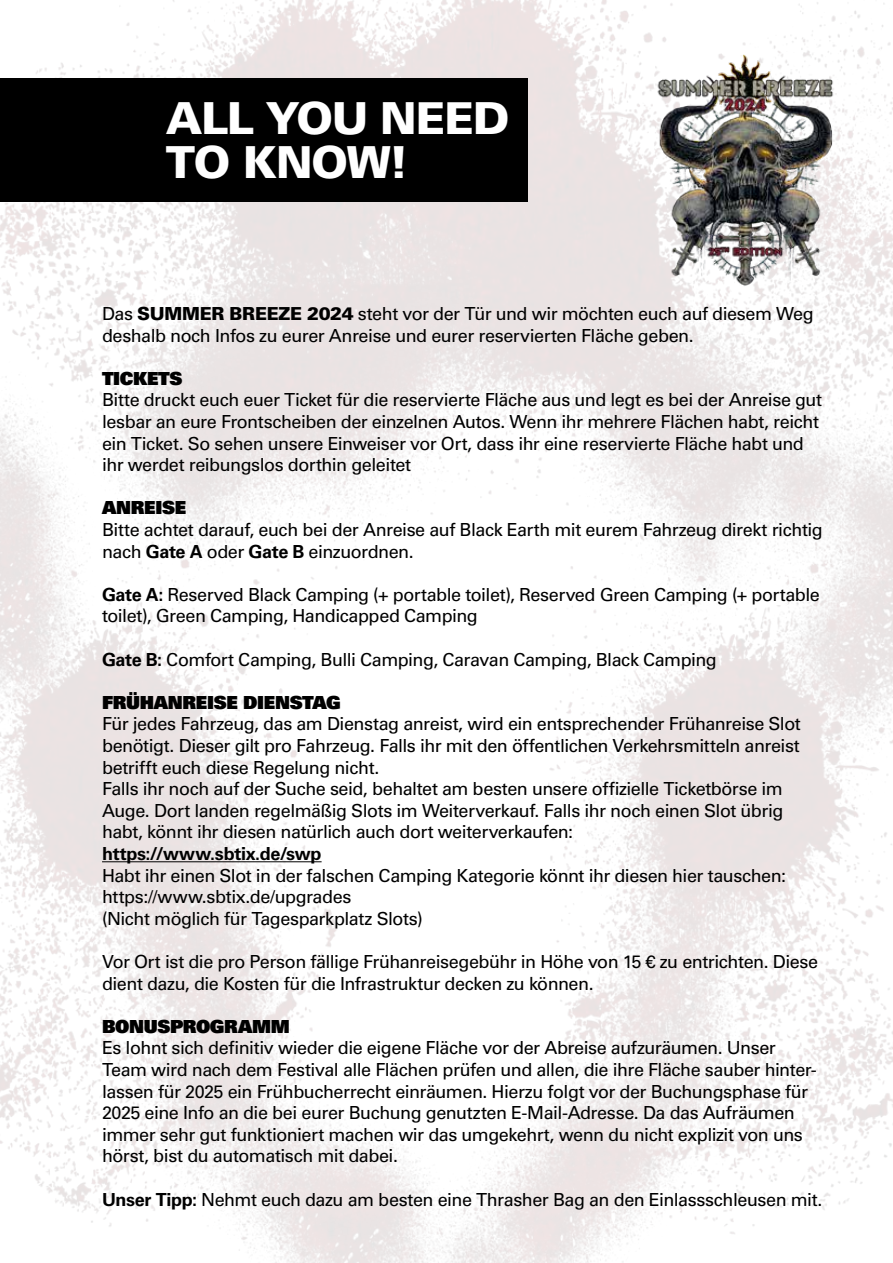
<style>
.page{position:relative;width:893px;height:1263px;background:#fff}
.page>*{position:absolute;margin:0;border:0;box-sizing:border-box;transform-origin:0 0}
.t1{font:900 44.1px/44.1px "Univers LT Std";letter-spacing:-.025em;color:#fff}
.t2{font:18px/21.6px "Univers LT Std";letter-spacing:-.025em;color:#000}
.t3{font:18px "Univers LT Std X Black";letter-spacing:-.02em;color:#000}
.t4{font:700 18px "Univers LT Std";letter-spacing:-.015em;color:#000}
.s1{font-weight:900}
.s2{font-weight:700}
</style>
<div class="page">
<img style="left:0;top:0;width:893px;height:1263px">
<img style="left:638px;top:28px;width:231px;height:286px">
<div style="left:0;top:79px;width:527px;height:123px;background:#000"></div>
<hr style="left:102px;top:861px;width:220px;height:1px;background:#000">
<h1 class="t1" style="left:166px;top:96px;width:345px">ALL YOU NEED<br>TO KNOW!</h1>
<p class="t2" style="left:102px;top:303px;width:713px">Das <span class="s1">SUMMER BREEZE 2024</span> steht vor der Tür und wir möchten euch auf diesem Weg deshalb noch Infos zu eurer Anreise und eurer reservierten Fläche geben.</p>
<p class="t3" style="left:102px;top:366px;width:82px">TICKETS</p>
<p class="t2" style="left:102px;top:389px;width:722px">Bitte druckt euch euer Ticket für die reservierte Fläche aus und legt es bei der Anreise gut lesbar an eure Frontscheiben der einzelnen Autos. Wenn ihr mehrere Flächen habt, reicht ein Ticket. So sehen unsere Einweiser vor Ort, dass ihr eine reservierte Fläche habt und ihr werdet reibungslos dorthin geleitet</p>
<p class="t3" style="left:102px;top:496px;width:85px">ANREISE</p>
<p class="t2" style="left:102px;top:519px;width:722px">Bitte achtet darauf, euch bei der Anreise auf Black Earth mit eurem Fahrzeug direkt richtig nach <span class="s2">Gate A</span> oder <span class="s2">Gate B</span> einzuordnen.</p>
<p class="t2" style="left:102px;top:584px;width:719px"><span class="s2">Gate A:</span> Reserved Black Camping (+ portable toilet), Reserved Green Camping (+ portable toilet), Green Camping, Handicapped Camping</p>
<p class="t2" style="left:102px;top:648px;width:616px"><span class="s2">Gate B:</span> Comfort Camping, Bulli Camping, Caravan Camping, Black Camping</p>
<p class="t3" style="left:102px;top:690px;width:240px">FRÜHANREISE DIENSTAG</p>
<p class="t2" style="left:102px;top:713px;width:700px">Für jedes Fahrzeug, das am Dienstag anreist, wird ein entsprechender Frühanreise Slot benötigt. Dieser gilt pro Fahrzeug. Falls ihr mit den öffentlichen Verkehrsmitteln anreist betrifft euch diese Regelung nicht.<br>Falls ihr noch auf der Suche seid, behaltet am besten unsere offizielle Ticketbörse im Auge. Dort landen regelmäßig Slots im Weiterverkauf. Falls ihr noch einen Slot übrig habt, könnt ihr diesen natürlich auch dort weiterverkaufen:</p>
<p class="t4" style="left:102px;top:843px;width:221px">https://www.sbtix.de/swp</p>
<p class="t2" style="left:102px;top:864px;width:685px">Habt ihr einen Slot in der falschen Camping Kategorie könnt ihr diesen hier tauschen: https://www.sbtix.de/upgrades<br>(Nicht möglich für Tagesparkplatz Slots)</p>
<p class="t2" style="left:102px;top:951px;width:718px">Vor Ort ist die pro Person fällige Frühanreisegebühr in Höhe von 15 € zu entrichten. Diese dient dazu, die Kosten für die Infrastruktur decken zu können.</p>
<p class="t3" style="left:102px;top:1014px;width:189px">BONUSPROGRAMM</p>
<p class="t2" style="left:102px;top:1037px;width:716px">Es lohnt sich definitiv wieder die eigene Fläche vor der Abreise aufzuräumen. Unser Team wird nach dem Festival alle Flächen prüfen und allen, die ihre Fläche sauber hinter&shy;lassen für 2025 ein Frühbucherrecht einräumen. Hierzu folgt vor der Buchungsphase für 2025 eine Info an die bei eurer Buchung genutzten E-Mail-Adresse. Da das Aufräumen immer sehr gut funktioniert machen wir das umgekehrt, wenn du nicht explizit von uns hörst, bist du automatisch mit dabei.</p>
<p class="t2" style="left:102px;top:1188px;width:722px"><span class="s2">Unser Tipp:</span> Nehmt euch dazu am besten eine Thrasher Bag an den Einlassschleusen mit.</p>
</div>
